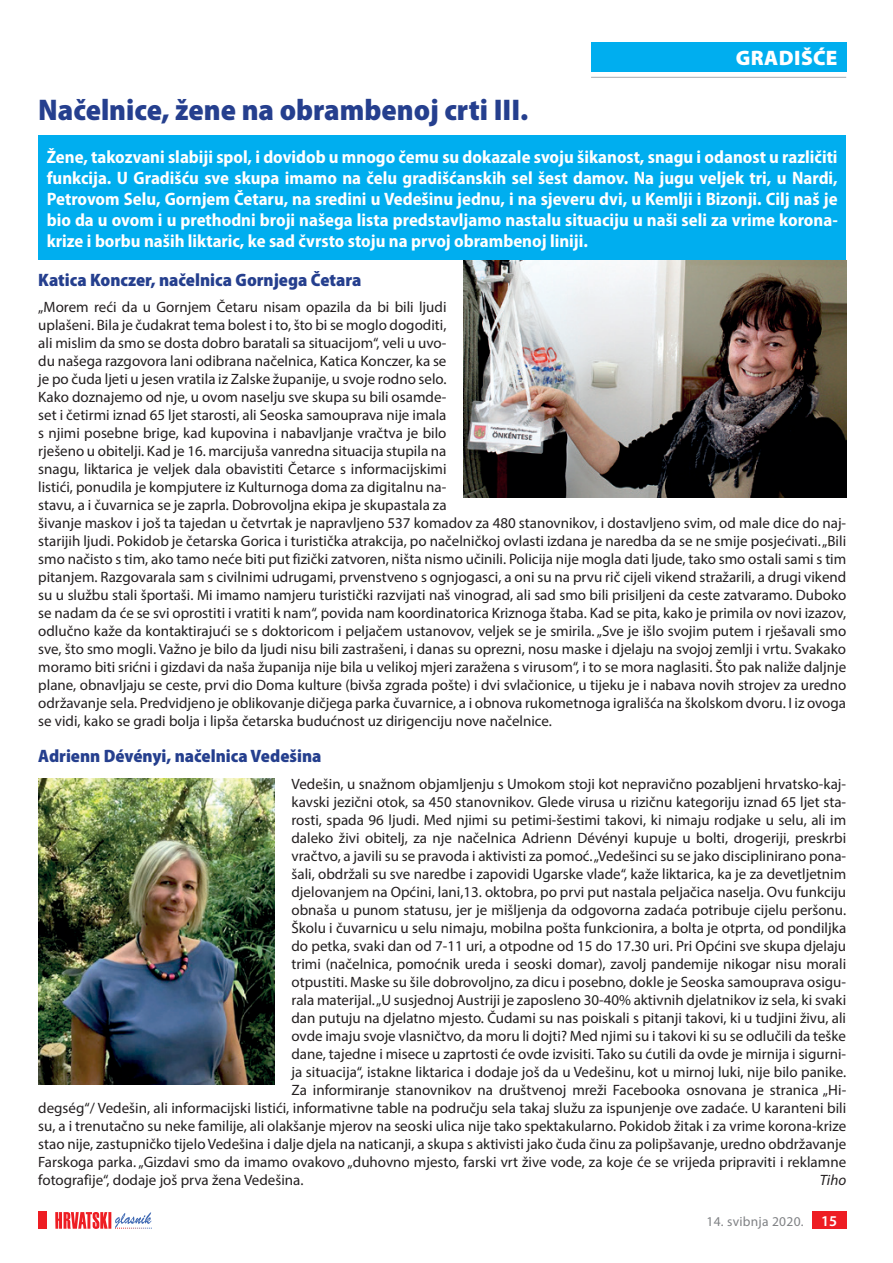
<style>
.page{position:relative;width:893px;height:1263px;background:#fff}
.page>*{position:absolute;margin:0;border:0;box-sizing:border-box;transform-origin:0 0}
.t1{font:900 semi-condensed 30px "Myriad Pro";color:#253f8e}
.t2{font:900 21px "Myriad Pro";color:#fff}
.t3{font:700 semi-condensed 18px/21px "Myriad Pro";color:#fff;text-align:justify}
.t4{font:900 semi-condensed 18px "Myriad Pro";color:#253f8e}
.t5{font:15px/18px "Myriad Pro";color:#231f20}
.t6{font:italic 15px "Myriad Pro";color:#231f20}
.t7{font:13.5px "Myriad Pro";letter-spacing:.02em;color:#808285}
.s1{font-weight:600;font-size:15px;color:#fff}
</style>
<div class="page">
<div style="left:812px;top:1212px;width:34px;height:17px;background:#ee1d23"></div>
<svg style="left:55px;top:1212px;width:97px;height:17px"></svg>
<div style="left:38px;top:1212px;width:9px;height:17px;background:#ee1d23"></div>
<img style="left:38px;top:778px;width:236px;height:307px">
<img style="left:463px;top:261px;width:383px;height:236px">
<div style="left:38px;top:135px;width:808px;height:125px;background:#00aeef"></div>
<div style="left:591px;top:43px;width:255px;height:29px;background:#00aeef"></div>
<hr style="left:591px;top:77px;width:255px;height:1px;background:#a8a9ad">
<h1 class="t1" style="left:38px;top:90px;width:492px">Načelnice, žene na obrambenoj crti III.</h1>
<h2 class="t2" style="left:736px;top:44px;width:28px">GRADI</h2>
<h2 class="t2" style="left:801px;top:44px;width:36px">šĆE</h2>
<p class="t3" style="left:47px;top:146px;width:792px">Žene, takozvani slabiji spol, i dovidob u mnogo čemu su dokazale svoju šikanost, snagu i odanost u različiti funkcija. U Gradišću sve skupa imamo na čelu gradišćanskih sel šest damov. Na jugu veljek tri, u Nardi, Petrovom Selu, Gornjem Četaru, na sredini u Vedešinu jednu, i na sjeveru dvi, u Kemlji i Bizonji. Cilj naš je bio da u ovom i u prethodni broji našega lista predstavljamo nastalu situaciju u naši seli za vrime korona&shy;krize i borbu naših liktaric, ke sad čvrsto stoju na prvoj obrambenoj liniji.</p>
<p class="t4" style="left:38px;top:268px;width:325px">Katica Konczer, načelnica Gornjega Četara</p>
<p class="t5" style="left:38px;top:298px;width:809px">„Morem reći da u Gornjem Četaru nisam opazila da bi bili ljudi<br>uplašeni. Bila je čudakrat tema bolest i to, što bi se moglo dogoditi,<br>ali mislim da smo se dosta dobro baratali sa situacijom“, veli u uvo-<br>du našega razgovora lani odibrana načelnica, Katica Konczer, ka se<br>je po čuda ljeti u jesen vratila iz Zalske županije, u svoje rodno selo.<br>Kako doznajemo od nje, u ovom naselju sve skupa su bili osamde-<br>set i četirmi iznad 65 ljet starosti, ali Seoska samouprava nije imala<br>s njimi posebne brige, kad kupovina i nabavljanje vračtva je bilo<br>rješeno u obitelji. Kad je 16. marcijuša vanredna situacija stupila na<br>snagu, liktarica je veljek dala obavistiti Četarce s informacijskimi<br>listići, ponudila je kompjutere iz Kulturnoga doma za digitalnu na-<br>stavu, a i čuvarnica se je zaprla. Dobrovoljna ekipa je skupastala za<br>šivanje maskov i još ta tajedan u četvrtak je napravljeno 537 komadov za 480 stanovnikov, i dostavljeno svim, od male dice do naj&shy;starijih ljudi. Pokidob je četarska Gorica i turistička atrakcija, po načelničkoj ovlasti izdana je naredba da se ne smije posjećivati. „Bili smo načisto s tim, ako tamo neće biti put fizički zatvoren, ništa nismo učinili. Policija nije mogla dati ljude, tako smo ostali sami s tim pitanjem. Razgovarala sam s civilnimi udrugami, prvenstveno s ognjogasci, a oni su na prvu rič cijeli vikend stražarili, a drugi vikend su u službu stali športaši. Mi imamo namjeru turistički razvijati naš vinograd, ali sad smo bili prisiljeni da ceste zatvaramo. Duboko se nadam da će se svi oprostiti i vratiti k nam“, povida nam koordinatorica Kriznoga štaba. Kad se pita, kako je primila ov novi izazov, odlučno kaže da kontaktirajući se s doktoricom i peljačem ustanovov, veljek se je smirila. „Sve je išlo svojim putem i rješavali smo sve, što smo mogli. Važno je bilo da ljudi nisu bili zastrašeni, i danas su oprezni, nosu maske i djelaju na svojoj zemlji i vrtu. Svakako moramo biti srićni i gizdavi da naša županija nije bila u velikoj mjeri zaražena s virusom“, i to se mora naglasiti. Što pak naliže daljnje plane, obnavljaju se ceste, prvi dio Doma kulture (bivša zgrada pošte) i dvi svlačionice, u tijeku je i nabava novih strojev za uredno održavanje sela. Predvidjeno je oblikovanje dičjega parka čuvarnice, a i obnova rukometnoga igrališća na školskom dvoru. I iz ovoga se vidi, kako se gradi bolja i lipša četarska budućnost uz dirigenciju nove načelnice.</p>
<p class="t4" style="left:38px;top:744px;width:285px">Adrienn Dévényi, načelnica Vedešina</p>
<p class="t5" style="left:291px;top:774px;width:556px">Vedešin, u snažnom objamljenju s Umokom stoji kot nepravično pozabljeni hrvatsko-kaj-</p>
<p class="t5" style="left:291px;top:792px;width:556px">kavski jezični otok, sa 450 stanovnikov. Glede virusa u rizičnu kategoriju iznad 65 ljet sta-</p>
<p class="t5" style="left:291px;top:810px;width:556px">rosti, spada 96 ljudi. Med njimi su petimi-šestimi takovi, ki nimaju rodjake u selu, ali im</p>
<p class="t5" style="left:291px;top:828px;width:556px">daleko živi obitelj, za nje načelnica Adrienn Dévényi kupuje u bolti, drogeriji, preskrbi</p>
<p class="t5" style="left:291px;top:846px;width:556px">vračtvo, a javili su se pravoda i aktivisti za pomoć. „Vedešinci su se jako disciplinirano pona-</p>
<p class="t5" style="left:291px;top:864px;width:556px">šali, obdržali su sve naredbe i zapovidi Ugarske vlade“, kaže liktarica, ka je za devetljetnim</p>
<p class="t5" style="left:291px;top:882px;width:556px">djelovanjem na Općini, lani,13. oktobra, po prvi put nastala peljačica naselja. Ovu funkciju</p>
<p class="t5" style="left:291px;top:900px;width:556px">obnaša u punom statusu, jer je mišljenja da odgovorna zadaća potribuje cijelu peršonu.</p>
<p class="t5" style="left:291px;top:918px;width:556px">Školu i čuvarnicu u selu nimaju, mobilna pošta funkcionira, a bolta je otprta, od pondiljka</p>
<p class="t5" style="left:291px;top:936px;width:556px">do petka, svaki dan od 7-11 uri, a otpodne od 15 do 17.30 uri. Pri Općini sve skupa djelaju</p>
<p class="t5" style="left:291px;top:954px;width:556px">trimi (načelnica, pomoćnik ureda i seoski domar), zavolj pandemije nikogar nisu morali</p>
<p class="t5" style="left:291px;top:972px;width:556px">otpustiti. Maske su šile dobrovoljno, za dicu i posebno, dokle je Seoska samouprava osigu-</p>
<p class="t5" style="left:291px;top:990px;width:556px">rala materijal. „U susjednoj Austriji je zaposleno 30-40% aktivnih djelatnikov iz sela, ki svaki</p>
<p class="t5" style="left:291px;top:1008px;width:556px">dan putuju na djelatno mjesto. Čudami su nas poiskali s pitanji takovi, ki u tudjini živu, ali</p>
<p class="t5" style="left:291px;top:1026px;width:556px">ovde imaju svoje vlasničtvo, da moru li dojti? Med njimi su i takovi ki su se odlučili da teške</p>
<p class="t5" style="left:291px;top:1044px;width:556px">dane, tajedne i misece u zaprtosti će ovde izvisiti. Tako su ćutili da ovde je mirnija i sigurni-</p>
<p class="t5" style="left:291px;top:1062px;width:556px">ja situacija“, istakne liktarica i dodaje još da u Vedešinu, kot u mirnoj luki, nije bilo panike.</p>
<p class="t5" style="left:291px;top:1080px;width:556px">Za informiranje stanovnikov na društvenoj mreži Facebooka osnovana je stranica „Hi-</p>
<p class="t5" style="left:38px;top:1098px;width:809px">degség“/ Vedešin, ali informacijski listići, informativne table na području sela takaj služu za ispunjenje ove zadaće. U karanteni bili</p>
<p class="t5" style="left:38px;top:1116px;width:809px">su, a i trenutačno su neke familije, ali olakšanje mjerov na seoski ulica nije tako spektakularno. Pokidob žitak i za vrime korona-krize</p>
<p class="t5" style="left:38px;top:1134px;width:809px">stao nije, zastupničko tijelo Vedešina i dalje djela na naticanji, a skupa s aktivisti jako čuda činu za polipšavanje, uredno obdržavanje</p>
<p class="t5" style="left:38px;top:1152px;width:809px">Farskoga parka. „Gizdavi smo da imamo ovakovo „duhovno mjesto, farski vrt žive vode, za koje će se vrijeda pripraviti i reklamne</p>
<p class="t5" style="left:38px;top:1170px;width:267px">fotografije“, dodaje još prva žena Vedešina.</p>
<p class="t6" style="left:820px;top:1170px;width:28px">Tiho</p>
<p class="t7" style="left:706px;top:1213px;width:132px">14. svibnja 2020. <span class="s1">15</span></p>
</div>
